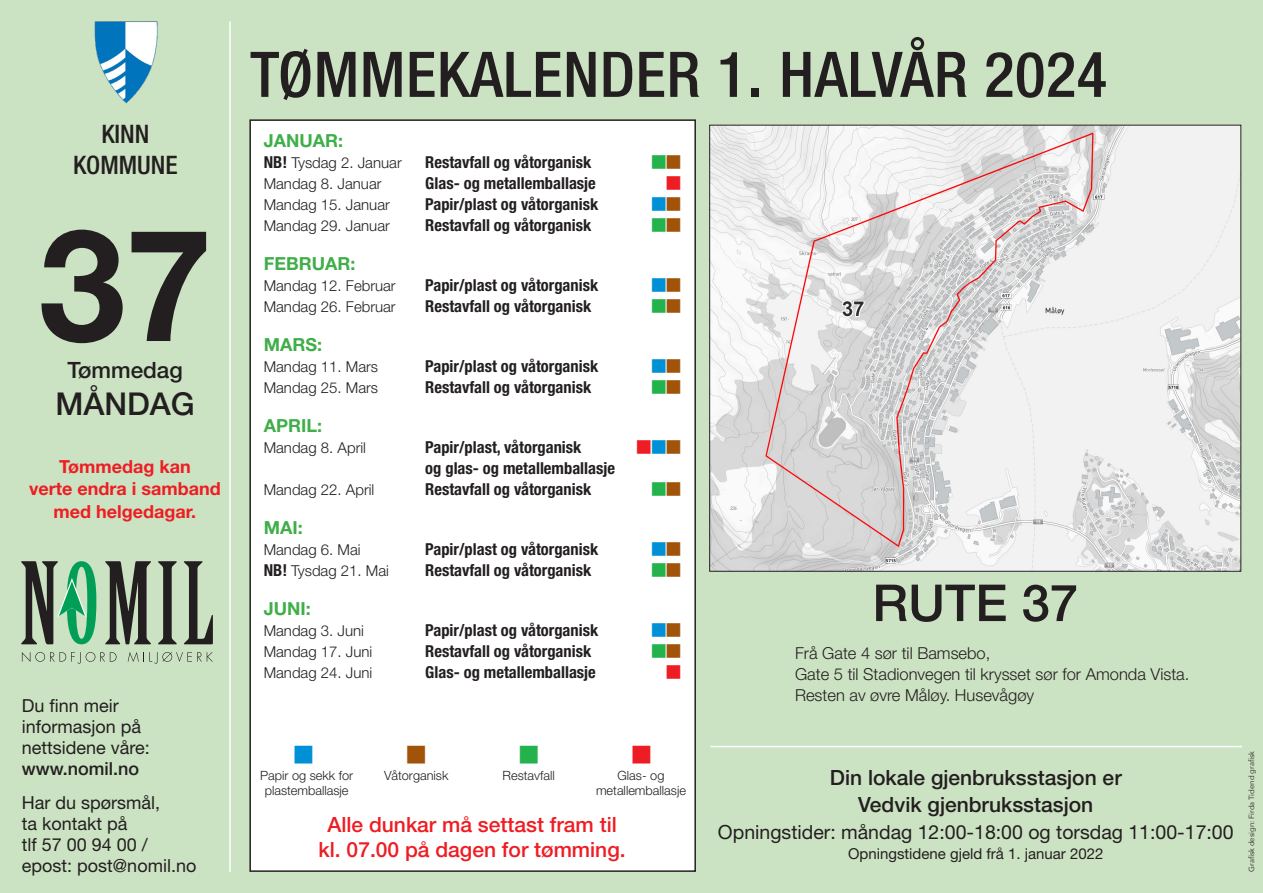
<style>
.page{position:relative;width:1263px;height:893px;background:#cce3c3}
.page>*{position:absolute;margin:0;border:0;box-sizing:border-box;transform-origin:0 0}
.t1{font:700 156px "Helvetica Neue LT Std";color:#231f20}
.t2{font:500 condensed 63px "Helvetica Neue LT Std";letter-spacing:.01em;color:#231f20}
.t3{font:500 51px "Helvetica Neue LT Std";color:#231f20}
.t4{font:500 31.5px "Helvetica Neue LT Std";color:#231f20}
.t5{font:500 condensed 25.5px/30.6px "Helvetica Neue LT Std";color:#231f20;text-align:center}
.t6{font:500 22.5px "Helvetica Neue LT Std";color:#231f20}
.t7{font:500 21px/25.5px "Helvetica Neue LT Std";color:#ee1d23;text-align:center}
.t8{font:500 21px "Helvetica Neue LT Std";color:#231f20}
.t9{font:19.5px "Helvetica Neue LT Std";color:#231f20}
.t10{font:18px/21px "Helvetica Neue LT Std";color:#231f20}
.t11{font:700 18px/22.5px "Helvetica Neue LT Std";color:#ee1d23;text-align:center}
.Normal_tekst{font:700 18px "Helvetica Neue LT Std";color:#40ae49}
.Normal_tekst-2{font:700 condensed 16.5px/21px "Helvetica Neue LT Std";color:#231f20}
.t12{font:300 16.5px "Helvetica Neue LT Std";color:#231f20}
.Normal_tekst-3{font:300 15px "Helvetica Neue LT Std";color:#231f20}
.t13{font:15px "Helvetica Neue LT Std";color:#231f20}
.t14{font:300 12.75px/15.3px "Helvetica Neue LT Std";color:#231f20;text-align:center}
.t15{font:7.5px "Avenir Next";color:#231f20}
.s1{font-weight:500}
.s2{font-weight:700;font-stretch:condensed;font-size:16.5px}
</style>
<div class="page">
<img style="left:91px;top:21px;width:68px;height:85px">
<div style="left:250px;top:120px;width:445px;height:751px;background:#fff"></div>
<div style="left:249px;top:119px;width:447px;height:753px;border:2px solid #231f20"></div>
<svg style="left:22px;top:652px;width:95px;height:12px"></svg>
<svg style="left:128px;top:652px;width:85px;height:12px"></svg>
<svg style="left:105px;top:561px;width:46px;height:83px;background:#6b7265"></svg>
<svg style="left:158px;top:561px;width:19px;height:83px;background:#798272"></svg>
<svg style="left:184px;top:561px;width:29px;height:83px;background:#899582"></svg>
<svg style="left:21px;top:561px;width:75px;height:83px;background:#6e9e7e"></svg>
<img style="left:711px;top:127px;width:528px;height:442px">
<hr style="left:229px;top:21px;width:2px;height:851px;background:#fff">
<hr style="left:710px;top:746px;width:532px;height:1px;background:#fff">
<p class="t5" style="left:73px;top:118px;width:106px">KINN<br>KOMMUNE</p>
<p class="t1" style="left:39px;top:189px;width:175px">37</p>
<p class="t6" style="left:67px;top:356px;width:117px">Tømmedag</p>
<p class="t4" style="left:55px;top:385px;width:141px">MÅNDAG</p>
<p class="t11" style="left:29px;top:455px;width:193px">Tømmedag kan<br>verte endra i samband med helgedagar.</p>
<p class="t10" style="left:22px;top:695px;width:130px">Du finn meir informasjon på nettsidene våre: <span class="s1">www.nomil.no</span></p>
<p class="t10" style="left:22px;top:792px;width:140px">Har du spørsmål, ta kontakt på</p>
<p class="t10" style="left:22px;top:834px;width:176px">tlf 57 00 94 00 / epost: post@nomil.no</p>
<p class="t2" style="left:250px;top:37px;width:858px">TØMMEKALENDER 1. HALVÅR 2024</p>
<p class="Normal_tekst" style="left:264px;top:129px;width:81px">JANUAR:</p>
<p class="Normal_tekst-3" style="left:264px;top:153px;width:140px"><span class="s2">NB!</span> Tysdag 2. Januar</p>
<p class="Normal_tekst-2" style="left:425px;top:151px;width:168px">Restavfall og våtorganisk</p>
<p class="Normal_tekst-3" style="left:264px;top:174px;width:119px">Mandag 8. Januar</p>
<p class="Normal_tekst-2" style="left:425px;top:172px;width:172px">Glas- og metallemballasje</p>
<p class="Normal_tekst-3" style="left:264px;top:195px;width:128px">Mandag 15. Januar</p>
<p class="Normal_tekst-2" style="left:425px;top:193px;width:175px">Papir/plast og våtorganisk</p>
<p class="Normal_tekst-3" style="left:264px;top:216px;width:128px">Mandag 29. Januar</p>
<p class="Normal_tekst-2" style="left:425px;top:214px;width:168px">Restavfall og våtorganisk</p>
<p class="Normal_tekst" style="left:264px;top:252px;width:93px">FEBRUAR:</p>
<p class="Normal_tekst-3" style="left:264px;top:276px;width:133px">Mandag 12. Februar</p>
<p class="Normal_tekst-2" style="left:425px;top:274px;width:175px">Papir/plast og våtorganisk</p>
<p class="Normal_tekst-3" style="left:264px;top:297px;width:133px">Mandag 26. Februar</p>
<p class="Normal_tekst-2" style="left:425px;top:295px;width:168px">Restavfall og våtorganisk</p>
<p class="Normal_tekst" style="left:264px;top:333px;width:60px">MARS:</p>
<p class="Normal_tekst-3" style="left:264px;top:357px;width:116px">Mandag 11. Mars</p>
<p class="Normal_tekst-2" style="left:425px;top:355px;width:175px">Papir/plast og våtorganisk</p>
<p class="Normal_tekst-3" style="left:264px;top:378px;width:116px">Mandag 25. Mars</p>
<p class="Normal_tekst-2" style="left:425px;top:376px;width:168px">Restavfall og våtorganisk</p>
<p class="Normal_tekst" style="left:264px;top:414px;width:60px">APRIL:</p>
<p class="Normal_tekst-3" style="left:264px;top:438px;width:104px">Mandag 8. April</p>
<p class="Normal_tekst-2" style="left:425px;top:436px;width:191px">Papir/plast, våtorganisk<br>og glas- og metallemballasje</p>
<p class="Normal_tekst-3" style="left:264px;top:480px;width:112px">Mandag 22. April</p>
<p class="Normal_tekst-2" style="left:425px;top:478px;width:168px">Restavfall og våtorganisk</p>
<p class="Normal_tekst" style="left:264px;top:516px;width:40px">MAI:</p>
<p class="Normal_tekst-3" style="left:264px;top:540px;width:98px">Mandag 6. Mai</p>
<p class="Normal_tekst-2" style="left:425px;top:538px;width:175px">Papir/plast og våtorganisk</p>
<p class="Normal_tekst-3" style="left:264px;top:561px;width:127px"><span class="s2">NB!</span> Tysdag 21. Mai</p>
<p class="Normal_tekst-2" style="left:425px;top:559px;width:168px">Restavfall og våtorganisk</p>
<p class="Normal_tekst" style="left:264px;top:597px;width:48px">JUNI:</p>
<p class="Normal_tekst-3" style="left:264px;top:621px;width:102px">Mandag 3. Juni</p>
<p class="Normal_tekst-2" style="left:425px;top:619px;width:175px">Papir/plast og våtorganisk</p>
<p class="Normal_tekst-3" style="left:264px;top:642px;width:110px">Mandag 17. Juni</p>
<p class="Normal_tekst-2" style="left:425px;top:640px;width:168px">Restavfall og våtorganisk</p>
<p class="Normal_tekst-3" style="left:264px;top:663px;width:110px">Mandag 24. Juni</p>
<p class="Normal_tekst-2" style="left:425px;top:661px;width:172px">Glas- og metallemballasje</p>
<p class="t3" style="left:872px;top:572px;width:207px">RUTE 37</p>
<p class="t12" style="left:795px;top:643px;width:197px">Frå Gate 4 sør til Bamsebo,</p>
<p class="t12" style="left:795px;top:664px;width:396px">Gate 5 til Stadionvegen til krysset sør for Amonda Vista.</p>
<p class="t12" style="left:795px;top:685px;width:241px">Resten av øvre Måløy. Husevågøy</p>
<p class="t14" style="left:260px;top:767px;width:95px">Papir og sekk for plastemballasje</p>
<p class="t14" style="left:384px;top:767px;width:66px">Våtorganisk</p>
<p class="t14" style="left:502px;top:767px;width:54px">Restavfall</p>
<p class="t14" style="left:596px;top:767px;width:91px">Glas- og metallemballasje</p>
<p class="t7" style="left:319px;top:811px;width:308px">Alle dunkar må settast fram til kl. 07.00 på dagen for tømming.</p>
<p class="t8" style="left:830px;top:765px;width:293px">Din lokale gjenbruksstasjon er</p>
<p class="t8" style="left:858px;top:792px;width:236px">Vedvik gjenbruksstasjon</p>
<p class="t9" style="left:718px;top:821px;width:517px">Opningstider: måndag 12:00-18:00 og torsdag 11:00-17:00</p>
<p class="t13" style="left:848px;top:844px;width:257px">Opningstidene gjeld frå 1. januar 2022</p>
<p class="t15" style="left:1245px;top:872px;width:122px;rotate:-90deg">Grafisk design: Firda Tidend grafisk</p>
</div>
